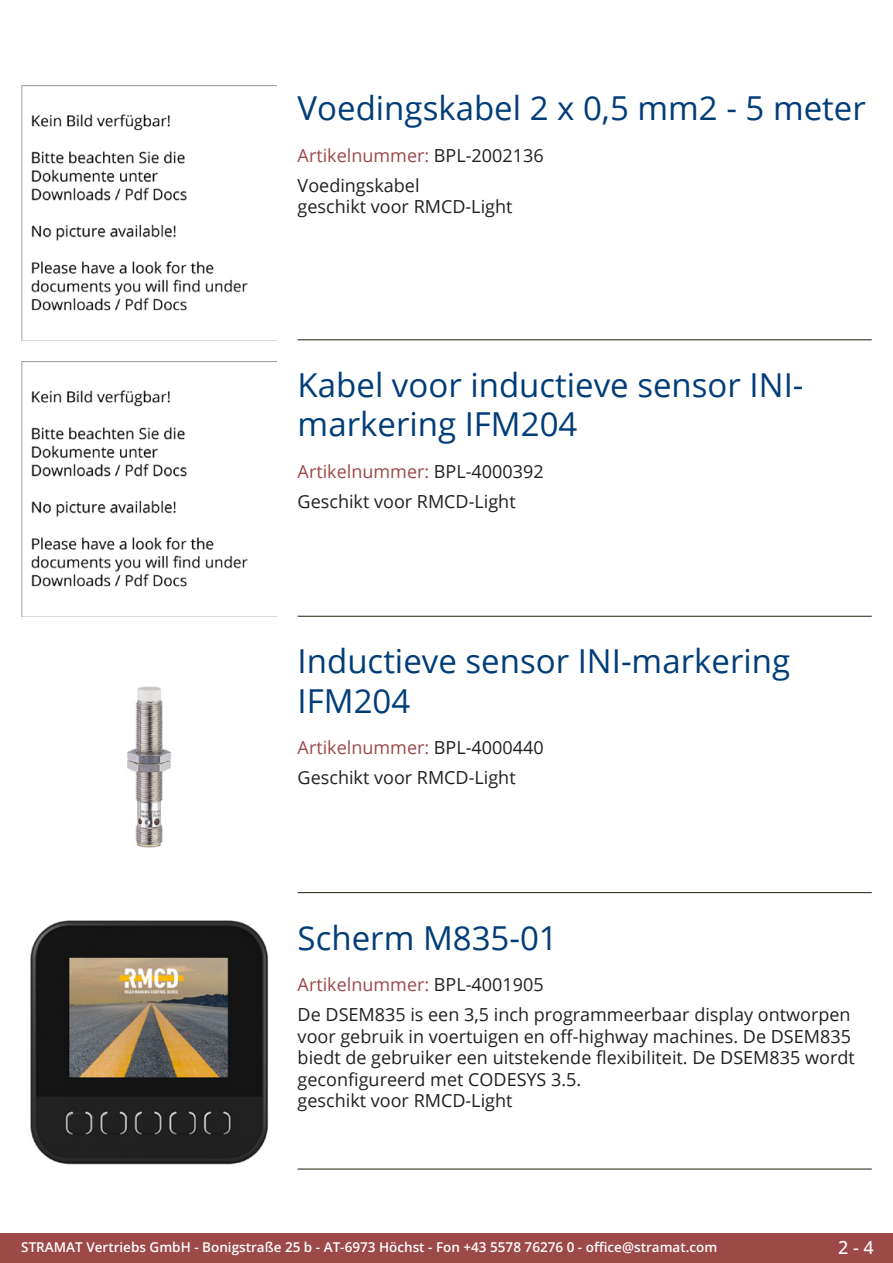
<style>
.page{position:relative;width:893px;height:1263px;background:#fff}
.page>*{position:absolute;margin:0;border:0;box-sizing:border-box;transform-origin:0 0}
.Produkttitel{font:33px/39.6px "Open Sans";color:#003d78}
.Beschreibung_Text{font:18px/21.6px "Open Sans";color:#231f20}
.TechDaten_Überschrif{font:18px "Open Sans";color:#9c4948}
.t1{font:500 18px "Open Sans";color:#fff}
.t2{font:600 13.5px "Open Sans";color:#fff}
.s1{color:#231f20}
</style>
<div class="page">
<div style="left:0;top:1233px;width:893px;height:30px;background:#9c4948"></div>
<hr style="left:298px;top:340px;width:574px;height:1px;background:#201d08">
<hr style="left:298px;top:616px;width:574px;height:1px;background:#201d08">
<hr style="left:298px;top:892px;width:574px;height:1px;background:#201d08">
<hr style="left:298px;top:1169px;width:574px;height:1px;background:#201d08">
<img style="left:21px;top:85px;width:255px;height:255px">
<img style="left:21px;top:361px;width:255px;height:256px">
<img style="left:127px;top:686px;width:45px;height:162px">
<img style="left:30px;top:920px;width:239px;height:245px">
<p class="Produkttitel" style="left:298px;top:88px;width:570px">Voedingskabel 2 x 0,5 mm2 - 5 meter</p>
<p class="TechDaten_Überschrif" style="left:298px;top:143px;width:247px">Artikelnummer: <span class="s1">BPL-2002136</span></p>
<p class="Beschreibung_Text" style="left:298px;top:174px;width:216px">Voedingskabel<br>geschikt voor RMCD-Light</p>
<p class="Produkttitel" style="left:298px;top:364px;width:507px">Kabel voor inductieve sensor INI&shy;markering IFM204</p>
<p class="TechDaten_Überschrif" style="left:298px;top:459px;width:247px">Artikelnummer: <span class="s1">BPL-4000392</span></p>
<p class="Beschreibung_Text" style="left:298px;top:490px;width:220px">Geschikt voor RMCD-Light</p>
<p class="Produkttitel" style="left:298px;top:640px;width:494px">Inductieve sensor INI-markering<br>IFM204</p>
<p class="TechDaten_Überschrif" style="left:298px;top:735px;width:247px">Artikelnummer: <span class="s1">BPL-4000440</span></p>
<p class="Beschreibung_Text" style="left:298px;top:766px;width:220px">Geschikt voor RMCD-Light</p>
<p class="Produkttitel" style="left:298px;top:917px;width:262px">Scherm M835-01</p>
<p class="TechDaten_Überschrif" style="left:298px;top:972px;width:247px">Artikelnummer: <span class="s1">BPL-4001905</span></p>
<p class="Beschreibung_Text" style="left:298px;top:1003px;width:559px">De DSEM835 is een 3,5 inch programmeerbaar display ontworpen voor gebruik in voertuigen en off-highway machines. De DSEM835 biedt de gebruiker een uitstekende flexibiliteit. De DSEM835 wordt geconfigureerd met CODESYS 3.5.<br>geschikt voor RMCD-Light</p>
<p class="t2" style="left:21px;top:1238px;width:698px">STRAMAT Vertriebs GmbH - Bonigstraße 25 b - AT-6973 Höchst - Fon +43 5578 76276 0 - office@stramat.com</p>
<p class="t1" style="left:838px;top:1234px;width:37px">2 - 4</p>
</div>
